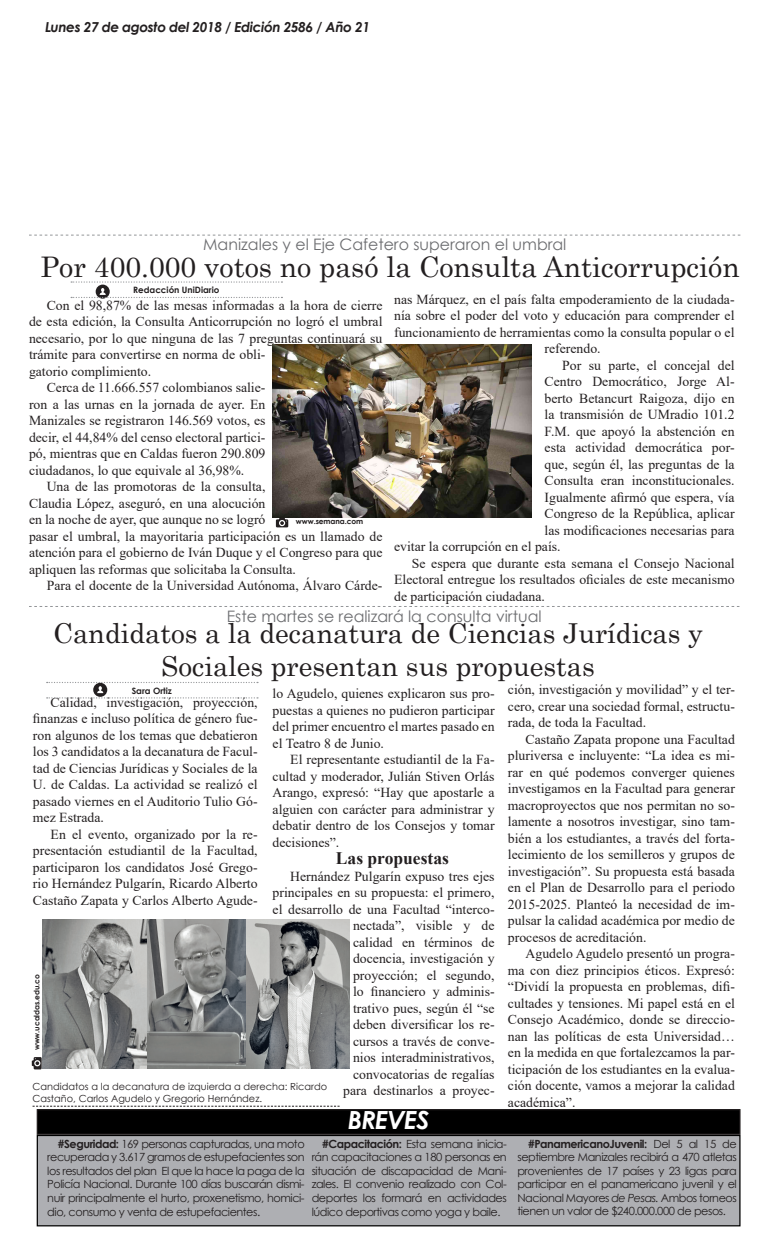
<style>
.page{position:relative;width:765px;height:1260px;background:#fff}
.page>*{position:absolute;margin:0;border:0;box-sizing:border-box;transform-origin:0 0}
.Título_30{font:28.38px "Century";color:#231f20}
.Título_30-2{font:27.38px/32.9px "Century";color:#231f20;text-align:center}
.Texto_Cabezote{font:italic 700 25px "Century Gothic";letter-spacing:-.03em;color:#fff}
.Intertítulo{font:700 17.5px "Times New Roman";color:#231f20}
.Antetítulo{font:15.75px "Century Gothic";color:#6c6d70}
.Texto_Párrafo{font:13.75px/16.5px "Times New Roman";color:#231f20;text-align:justify}
.Texto_Cabezote-2{font:italic 700 13.75px "Century Gothic";letter-spacing:-.03em;color:#231f20}
.Recuadro_Texto{font:11.25px/13.6px "Century Gothic";letter-spacing:-.04em;color:#231f20;text-align:justify}
.Pie_de_Foto{font:9.75px/11.8px "Century Gothic";color:#231f20}
.Crédtito_Autor{font:700 8.75px "Century Gothic";color:#231f20}
.Crédito_Foto{font:700 7.5px "Century Gothic";letter-spacing:-.01em;color:#231f20}
.s1{font-weight:700}
.s2{font-style:italic}
.s3{font-size:11.88px}
</style>
<div class="page">
<div style="left:37px;top:1135px;width:704px;height:91px;background:#aeafb3;border:1px solid #000"></div>
<svg style="left:29px;top:606px;width:710px;height:1px"></svg>
<svg style="left:47px;top:682px;width:211px;height:17px"></svg>
<svg style="left:32px;top:1057px;width:10px;height:12px"></svg>
<svg style="left:33px;top:1106px;width:307px;height:1px"></svg>
<img style="left:42px;top:919px;width:308px;height:149px">
<svg style="left:29px;top:235px;width:712px;height:1px"></svg>
<div style="left:37px;top:1110px;width:703px;height:24px;background:#000"></div>
<div style="left:37px;top:1109px;width:704px;height:26px;border:1px solid #231f20"></div>
<svg style="left:71px;top:281px;width:211px;height:18px"></svg>
<svg style="left:276px;top:518px;width:12px;height:9px"></svg>
<img style="left:273px;top:345px;width:258px;height:173px">
<p class="Texto_Cabezote-2" style="left:45px;top:17px;width:327px">Lunes 27 de agosto del 2018 / Edición 2586 / Año 21</p>
<p class="Antetítulo" style="left:203px;top:234px;width:365px">Manizales y el Eje Cafetero superaron el umbral</p>
<p class="Título_30" style="left:40px;top:243px;width:701px">Por 400.000 votos no pasó la Consulta Anticorrupción</p>
<p class="Crédtito_Autor" style="left:133px;top:283px;width:88px">Redacción UniDiario</p>
<p class="Texto_Párrafo" style="left:29px;top:297px;width:355px;text-align:left;text-indent:18px">Con el 98,87% de las mesas informadas a la hora de cierre de esta edición, la Consulta Anticorrupción no logró el umbral necesario, por lo que ninguna de las 7 preguntas continuará su trámite para convertirse en norma de obli-<br>gatorio complimiento.</p>
<p class="Texto_Párrafo" style="left:29px;top:379px;width:238px;text-indent:18px">Cerca de 11.666.557 colombianos salie&shy;ron a las urnas en la jornada de ayer. En Manizales se registraron 146.569 votos, es decir, el 44,84% del censo electoral partici&shy;pó, mientras que en Caldas fueron 290.809 ciudadanos, lo que equivale al 36,98%.</p>
<p class="Texto_Párrafo" style="left:29px;top:478px;width:355px;text-align:left;text-indent:18px">Una de las promotoras de la consulta,<br>Claudia López, aseguró, en una alocución<br>en la noche de ayer, que aunque no se logró<br>pasar el umbral, la mayoritaria participación es un llamado de atención para el gobierno de Iván Duque y el Congreso para que apliquen las reformas que solicitaba la Consulta.</p>
<p class="Texto_Párrafo" style="left:47px;top:577px;width:337px">Para el docente de la Universidad Autónoma, Álvaro Cárde-</p>
<p class="Crédito_Foto" style="left:296px;top:515px;width:69px">www.semana.com</p>
<p class="Texto_Párrafo" style="left:394px;top:290px;width:342px">nas Márquez, en el país falta empoderamiento de la ciudada-</p>
<p class="Texto_Párrafo" style="left:394px;top:307px;width:342px">nía sobre el poder del voto y educación para comprender el</p>
<p class="Texto_Párrafo" style="left:394px;top:323px;width:342px">funcionamiento de herramientas como la consulta popular o el</p>
<p class="Texto_Párrafo" style="left:545px;top:340px;width:58px">referendo.</p>
<p class="Texto_Párrafo" style="left:562px;top:356px;width:174px">Por su parte, el concejal del</p>
<p class="Texto_Párrafo" style="left:545px;top:373px;width:192px">Centro Democrático, Jorge Al-</p>
<p class="Texto_Párrafo" style="left:545px;top:389px;width:192px">berto Betancurt Raigoza, dijo en</p>
<p class="Texto_Párrafo" style="left:545px;top:406px;width:192px">la transmisión de UMradio 101.2</p>
<p class="Texto_Párrafo" style="left:545px;top:422px;width:192px">F.M. que apoyó la abstención en</p>
<p class="Texto_Párrafo" style="left:545px;top:439px;width:192px">esta actividad democrática por-</p>
<p class="Texto_Párrafo" style="left:545px;top:455px;width:192px">que, según él, las preguntas de la</p>
<p class="Texto_Párrafo" style="left:545px;top:472px;width:192px">Consulta eran inconstitucionales.</p>
<p class="Texto_Párrafo" style="left:545px;top:488px;width:192px">Igualmente afirmó que espera, vía</p>
<p class="Texto_Párrafo" style="left:545px;top:505px;width:192px">Congreso de la República, aplicar</p>
<p class="Texto_Párrafo" style="left:545px;top:521px;width:192px">las modificaciones necesarias para</p>
<p class="Texto_Párrafo" style="left:394px;top:538px;width:168px">evitar la corrupción en el país.</p>
<p class="Texto_Párrafo" style="left:394px;top:554px;width:342px;text-indent:18px">Se espera que durante esta semana el Consejo Nacional Electoral entregue los resultados oficiales de este mecanismo de participación ciudadana.</p>
<p class="Antetítulo" style="left:227px;top:605px;width:316px">Este martes se realizará la consulta virtual</p>
<p class="Título_30-2" style="left:53px;top:615px;width:651px">Candidatos a la decanatura de Ciencias Jurídicas y<br>Sociales presentan sus propuestas</p>
<p class="Crédtito_Autor" style="left:132px;top:684px;width:42px">Sara Ortiz</p>
<p class="Texto_Párrafo" style="left:508px;top:681px;width:229px">ción, investigación y movilidad” y el ter&shy;cero, crear una sociedad formal, estructu&shy;rada, de toda la Facultad.</p>
<p class="Texto_Párrafo" style="left:508px;top:731px;width:229px;text-indent:18px">Castaño Zapata propone una Facultad pluriversa e incluyente: “La idea es mi&shy;rar en qué podemos converger quienes investigamos en la Facultad para generar macroproyectos que nos permitan no so&shy;lamente a nosotros investigar, sino tam&shy;bién a los estudiantes, a través del forta&shy;lecimiento de los semilleros y grupos de investigación”. Su propuesta está basada en el Plan de Desarrollo para el periodo 2015-2025. Planteó la necesidad de im&shy;pulsar la calidad académica por medio de procesos de acreditación.</p>
<p class="Texto_Párrafo" style="left:508px;top:945px;width:229px;text-indent:18px">Agudelo Agudelo presentó un progra&shy;ma con diez principios éticos. Expresó: “Dividí la propuesta en problemas, difi&shy;cultades y tensiones. Mi papel está en el Consejo Académico, donde se direccio&shy;nan las políticas de esta Universidad… en la medida en que fortalezcamos la par&shy;ticipación de los estudiantes en la evalua&shy;ción docente, vamos a mejorar la calidad académica”.</p>
<p class="Texto_Párrafo" style="left:273px;top:685px;width:224px">lo Agudelo, quienes explicaron sus pro&shy;puestas a quienes no pudieron participar del primer encuentro el martes pasado en el Teatro 8 de Junio.</p>
<p class="Texto_Párrafo" style="left:273px;top:751px;width:224px;text-indent:18px">El representante estudiantil de la Fa&shy;cultad y moderador, Julián Stiven Orlás Arango, expresó: “Hay que apostarle a alguien con carácter para administrar y debatir dentro de los Consejos y tomar decisiones”.</p>
<p class="Intertítulo" style="left:336px;top:846px;width:114px">Las propuestas</p>
<p class="Texto_Párrafo" style="left:273px;top:867px;width:224px;text-align:right">Hernández Pulgarín expuso tres ejes principales en su propuesta: el primero, el desarrollo de una Facultad “interco&shy;nectada”, visible y de<br>calidad en términos de<br>docencia, investigación y<br>proyección; el segundo,<br>lo financiero y adminis-<br>trativo pues, según él “se<br>deben diversificar los re-<br>cursos a través de conve-<br>nios interadministrativos,<br>convocatorias de regalías<br>para destinarlos a proyec-</p>
<p class="Texto_Párrafo" style="left:33px;top:694px;width:226px;text-indent:18px">Calidad, investigación, proyección, finanzas e incluso política de género fue&shy;ron algunos de los temas que debatieron los 3 candidatos a la decanatura de Facul&shy;tad de Ciencias Jurídicas y Sociales de la U. de Caldas. La actividad se realizó el pasado viernes en el Auditorio Tulio Gó&shy;mez Estrada.</p>
<p class="Texto_Párrafo" style="left:33px;top:826px;width:226px;text-indent:18px">En el evento, organizado por la re&shy;presentación estudiantil de la Facultad, participaron los candidatos José Grego&shy;rio Hernández Pulgarín, Ricardo Alberto Castaño Zapata y Carlos Alberto Agude-</p>
<p class="Crédito_Foto" style="left:31px;top:1050px;width:78px;rotate:-90deg">www.ucaldas.edu.co</p>
<p class="Pie_de_Foto" style="left:33px;top:1081px;width:296px">Candidatos a la decanatura de izquierda a derecha: Ricardo<br>Castaño, Carlos Agudelo y Gregorio Hernández.</p>
<p class="Texto_Cabezote" style="left:348px;top:1101px;width:83px">BREVES</p>
<p class="Recuadro_Texto" style="left:312px;top:1137px;width:197px;text-indent:11px"><span class="s1">#Capacitación:</span> Esta semana inicia&shy;rán capacitaciones a 180 personas en situación de discapacidad de Mani&shy;zales. El convenio realizado con Col&shy;deportes los formará en actividades lúdico deportivas como yoga y baile.</p>
<p class="Recuadro_Texto" style="left:517px;top:1137px;width:221px;text-indent:11px"><span class="s1">#PanamericanoJuvenil:</span> Del 5 al 15 de septiembre Manizales recibirá a 470 atletas provenientes de 17 países y 23 ligas para participar en el panamericano juvenil y el Nacional Mayores <span class="s2">de Pesas.</span> Ambos torneos tienen un valor de $240.000.000 de pesos.</p>
<p class="Recuadro_Texto" style="left:47px;top:1137px;width:259px;text-indent:11px"><span class="s1">#Seguridad:</span> 169 personas capturadas, una moto recuperada y 3.617 gramos de estupefacientes son los resultados del plan El que la hace la paga de la Policía Nacional. Durante 100 días buscarán dismi&shy;nuir principalmente el hurto, proxenetismo, homici&shy;dio, consumo y venta de estupefacientes<span class="s3">.</span></p>
</div>
